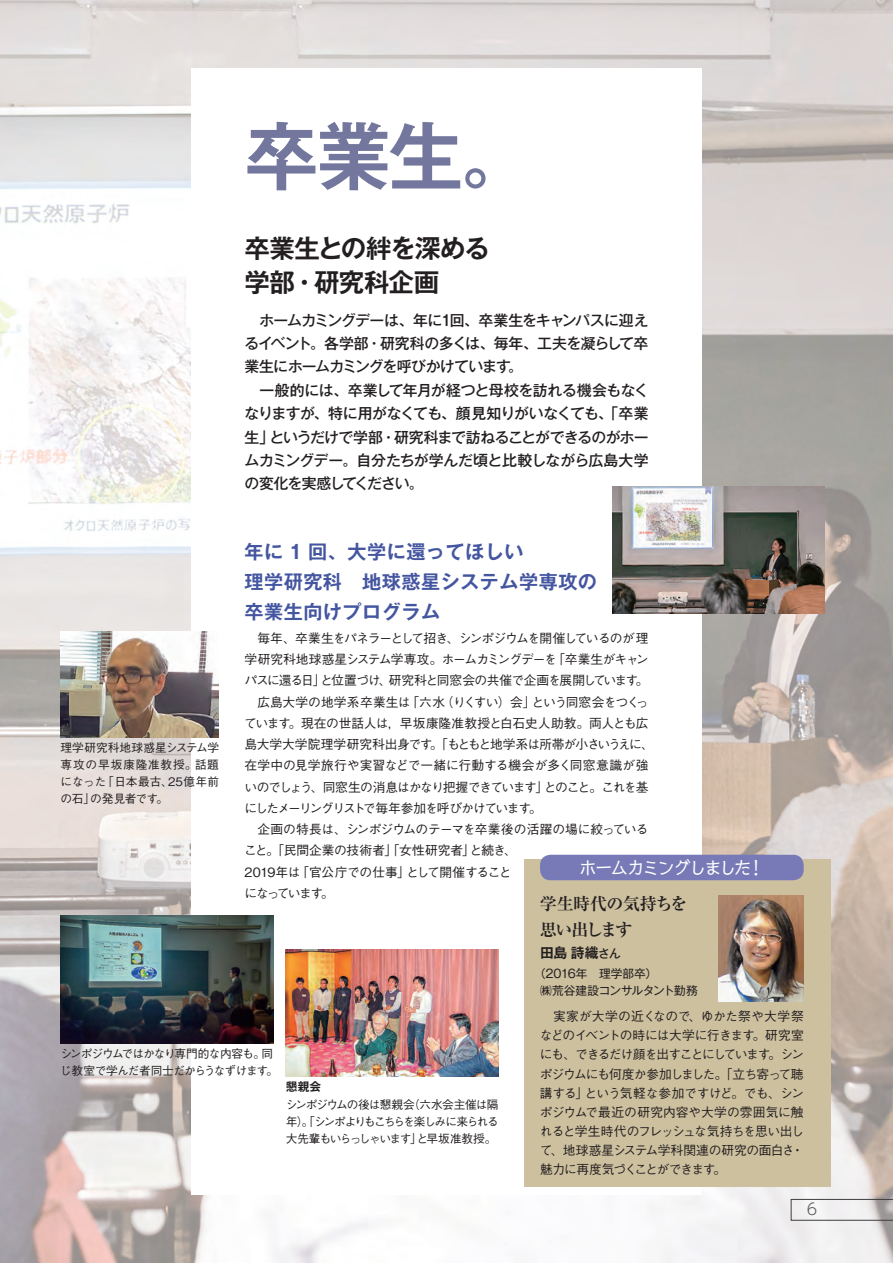
<style>
.page{position:relative;width:893px;height:1263px;background:#fff}
.page>*{position:absolute;margin:0;border:0;box-sizing:border-box;transform-origin:0 0}
.t1{font:700 74.4px "Gothic MB101 Pr 6 N De";color:#73779d}
.t2{font:700 25.5px/34px "Gothic MB101 Pr 6 N De";letter-spacing:-.025em;color:#231f20}
.t3{font:700 19.2px/29.7px "Gothic MB101 Pr 6 N De";letter-spacing:.025em;color:#4556a1}
.t4{font:19.2px "Talking Std";letter-spacing:-.2em;color:#fff}
.t5{font:700 16.95px/25.5px "Ryumin Pr 6 N";letter-spacing:-.065em;color:#231f20}
.t6{font:300 15.9px "UD Shin Go NT Pr 6 N";color:#57585a}
.t7{font:500 14.85px/23.4px "Gothic MB101 Pr 6 N";letter-spacing:-.045em;color:#231f20}
.t8{font:700 13.8px "Gothic MB101 Pr 6 N De";color:#231f20}
.t9{font:500 12.75px/21.3px "Gothic BBB Pr 6 N";letter-spacing:-.05em;color:#231f20}
.t10{font:500 11.7px/17px "Gothic BBB Pr 6 N";letter-spacing:-.06em;color:#231f20;text-align:justify}
.t11{font:11.7px/17px "Gothic MB101 Pr 6 N";letter-spacing:-.01em;color:#231f20}
.t12{font:700 11.7px "Gothic MB101 Pr 6 N De";color:#231f20}
.s1{font-family:"Gothic MB101 Pr 6 N";font-weight:500;font-size:11.7px}
</style>
<div class="page">
<img style="left:0;top:0;width:893px;height:1263px">
<div style="left:191px;top:68px;width:511px;height:1127px;background:#fff"></div>
<div style="left:524px;top:859px;width:306px;height:327px;background:#cdc09f"></div>
<img style="left:612px;top:486px;width:213px;height:128px">
<img style="left:61px;top:631px;width:158px;height:107px">
<img style="left:61px;top:916px;width:212px;height:127px">
<img style="left:286px;top:949px;width:213px;height:128px">
<img style="left:719px;top:895px;width:85px;height:106px">
<div style="left:540px;top:855px;width:264px;height:25px;background:#777ab7;border-radius:10px"></div>
<svg style="left:791px;top:1199px;width:102px;height:21px"></svg>
<h1 class="t1" style="left:244px;top:94px;width:292px">卒業生。</h1>
<h2 class="t2" style="left:244px;top:231px;width:247px">卒業生との絆を深める学部・研究科企画</h2>
<p class="t7" style="left:244px;top:307px;width:406px">　ホームカミングデーは、年に1回、卒業生をキャンパスに迎えるイベント。各学部・研究科の多くは、毎年、工夫を凝らして卒業生にホームカミングを呼びかけています。<br>　一般的には、卒業して年月が経つと母校を訪れる機会もなくなりますが、特に用がなくても、顔見知りがいなくても、「卒業生」というだけで学部・研究科まで訪ねることができるのがホームカミングデー。自分たちが学んだ頃と比較しながら広島大学の変化を実感してください。</p>
<h3 class="t3" style="left:244px;top:536px;width:354px">年に 1 回、大学に還ってほしい<br>理学研究科　地球惑星システム学専攻の卒業生向けプログラム</h3>
<p class="t9" style="left:244px;top:626px;width:411px">　毎年、卒業生をパネラーとして招き、シンポジウムを開催しているのが理学研究科地球惑星システム学専攻。ホームカミングデーを「卒業生がキャンパスに還る日」と位置づけ、研究科と同窓会の共催で企画を展開しています。　広島大学の地学系卒業生は「六水（りくすい）会」という同窓会をつくっています。現在の世話人は，早坂康隆准教授と白石史人助教。両人とも広島大学大学院理学研究科出身です。「もともと地学系は所帯が小さいうえに、在学中の見学旅行や実習などで一緒に行動する機会が多く同窓意識が強いのでしょう、同窓生の消息はかなり把握できています」とのこと。これを基にしたメーリングリストで毎年参加を呼びかけています。<br>　企画の特長は、シンポジウムのテーマを卒業後の活躍の場に絞っていること。「民間企業の技術者」「女性研究者」と続き、<br>2019年は「官公庁での仕事」として開催すること<br>になっています。</p>
<h3 class="t5" style="left:540px;top:890px;width:149px">学生時代の気持ちを思い出します</h3>
<p class="t8" style="left:540px;top:942px;width:82px">田島詩織<span class="s1">さん</span></p>
<p class="t11" style="left:540px;top:964px;width:159px;text-indent:-6px">（2016年　理学部卒）<br>㈱荒谷建設コンサルタント勤務</p>
<p class="t9" style="left:540px;top:1006px;width:266px;line-height:19.2px;text-align:justify">　実家が大学の近くなので、ゆかた祭や大学祭などのイベントの時には大学に行きます。研究室にも、できるだけ顔を出すことにしています。シンポジウムにも何度か参加しました。「立ち寄って聴講する」という気軽な参加ですけど。でも、シンポジウムで最近の研究内容や大学の雰囲気に触れると学生時代のフレッシュな気持ちを思い出して、地球惑星システム学科関連の研究の面白さ・魅力に再度気づくことができます。</p>
<p class="t10" style="left:60px;top:739px;width:160px">理学研究科地球惑星システム学専攻の早坂康隆准教授。話題になった「日本最古、25億年前の石」の発見者です。</p>
<h3 class="t4" style="left:579px;top:853px;width:189px">ホームカミングしました！</h3>
<p class="t10" style="left:60px;top:1044px;width:219px">シンポジウムではかなり専門的な内容も。同じ教室で学んだ者同士だからうなずけます。</p>
<p class="t12" style="left:286px;top:1077px;width:37px">懇親会</p>
<p class="t10" style="left:286px;top:1095px;width:215px">シンポジウムの後は懇親会（六水会主催は隔年）。「シンポよりもこちらを楽しみに来られる大先輩もいらっしゃいます」と早坂准教授。</p>
<p class="t6" style="left:807px;top:1196px;width:12px">6</p>
</div>
